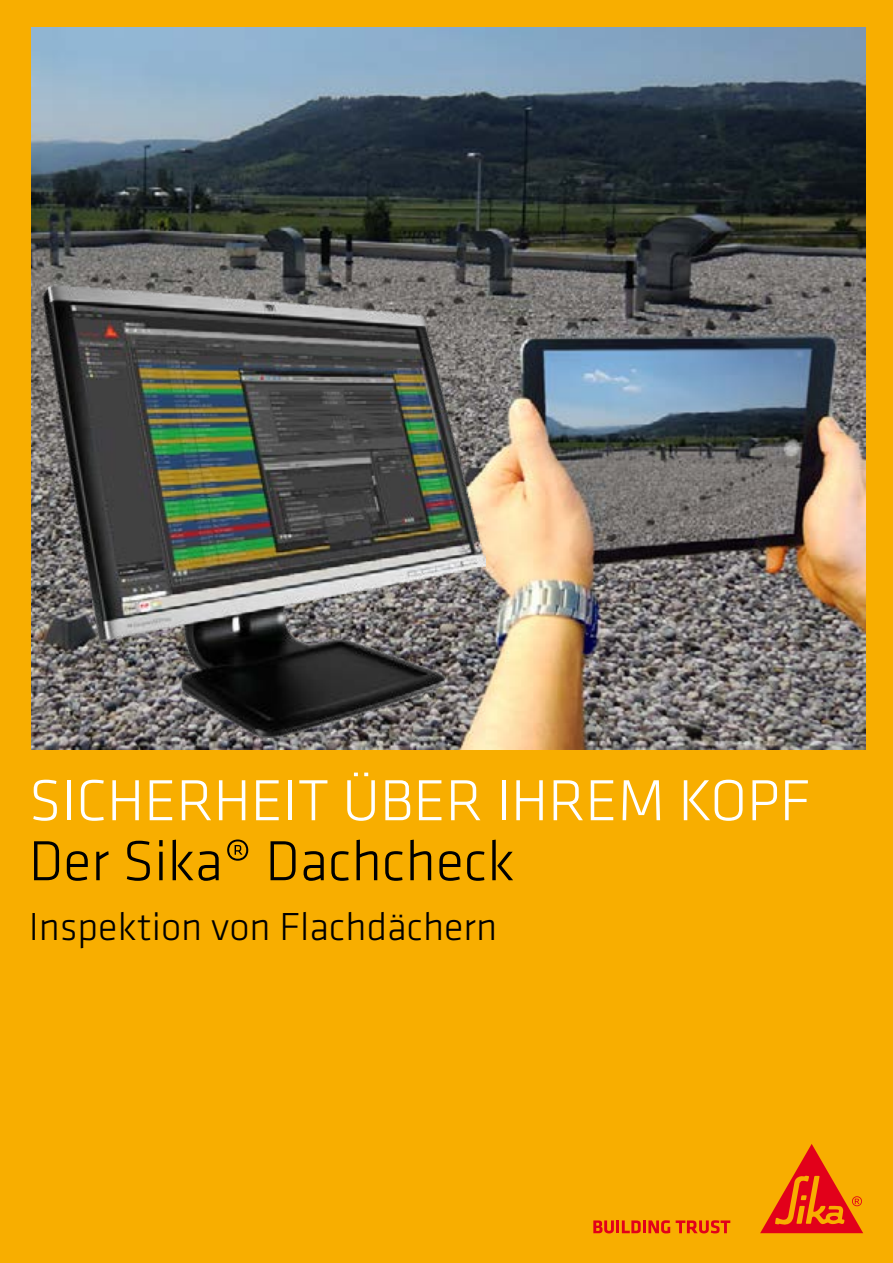
<style>
.page{position:relative;width:893px;height:1263px;background:#f8ae00}
.page>*{position:absolute;margin:0;border:0;box-sizing:border-box;transform-origin:0 0}
.t1{font:300 60px "Klavika";color:#fff}
.t2{font:300 58.5px "Klavika";color:#000}
.t3{font:300 40.5px "Klavika";color:#000}
</style>
<div class="page">
<svg style="left:593px;top:1220px;width:77px;height:13px"></svg>
<svg style="left:676px;top:1220px;width:54px;height:13px"></svg>
<svg style="left:760px;top:1144px;width:103px;height:89px"></svg>
<img style="left:32px;top:28px;width:833px;height:722px">
<img style="left:43px;top:284px;width:443px;height:454px">
<h1 class="t1" style="left:29px;top:768px;width:783px">SICHERHEIT ÜBER IHREM KOPF</h1>
<h2 class="t2" style="left:29px;top:829px;width:488px">Der Sika® Dachcheck</h2>
<p class="t3" style="left:29px;top:905px;width:470px">Inspektion von Flachdächern</p>
</div>
